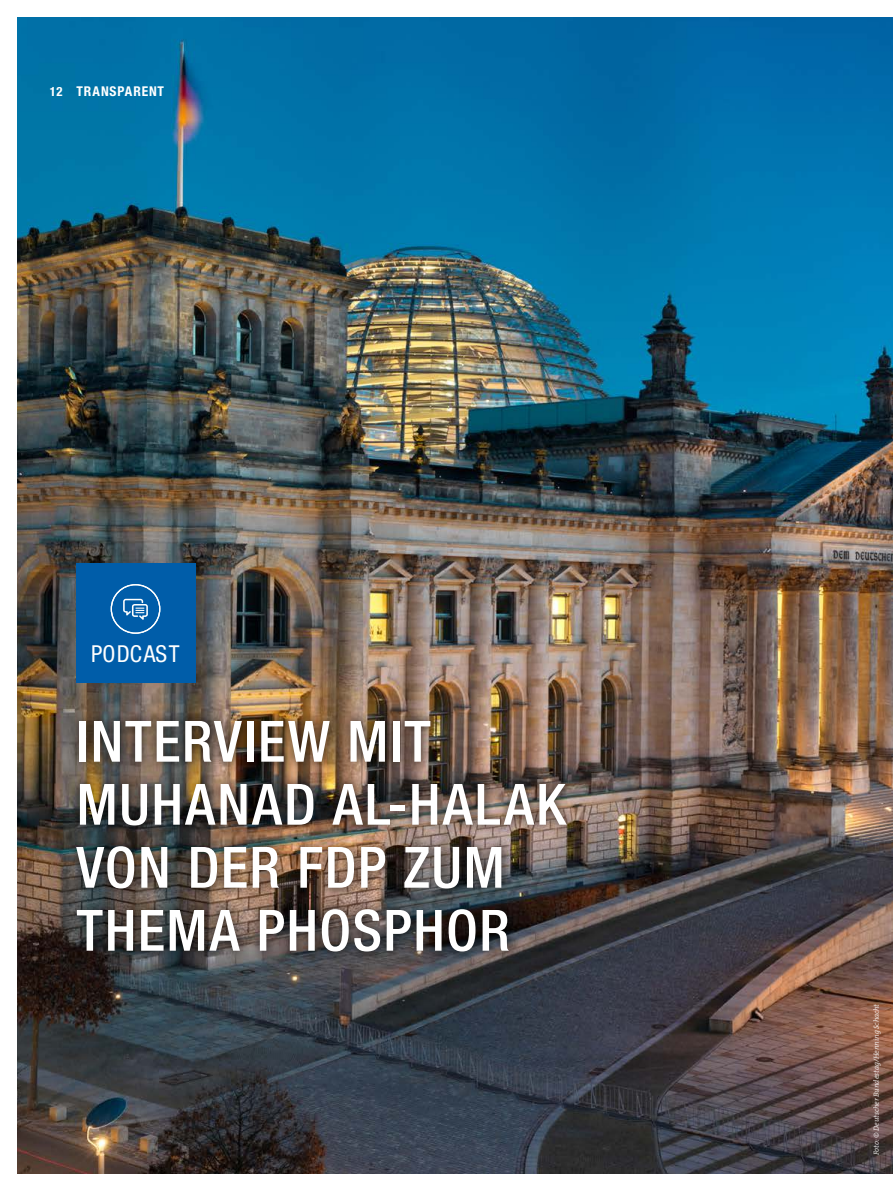
<style>
.page{position:relative;width:893px;height:1191px;background:#fff}
.page>*{position:absolute;margin:0;border:0;box-sizing:border-box;transform-origin:0 0}
.t1{font:500 condensed 57px/63px "Helvetica Neue LT Pro";letter-spacing:.025em;color:#fff}
.t2{font:condensed 23.4px "Helvetica Neue LT Pro";letter-spacing:.035em;color:#fff}
.t3{font:700 condensed 13.5px "Helvetica Neue LT Pro";letter-spacing:.065em;color:#fff}
.t4{font:italic 7.5px "The Serif";letter-spacing:-.01em;color:#fff}
.s1{font-size:12.75px}
</style>
<div class="page">
<img style="left:17px;top:17px;width:876px;height:1157px">
<div style="left:67px;top:711px;width:508px;height:250px;background:#000;opacity:.75"></div>
<div style="left:77px;top:563px;width:119px;height:119px;background:#005da9"></div>
<svg style="left:111px;top:584px;width:49px;height:50px"></svg>
<p class="t3" style="left:50px;top:83px;width:116px"><span class="s1">12</span> TRANSPARENT</p>
<p class="t2" style="left:91px;top:640px;width:90px">PODCAST</p>
<p class="t1" style="left:77px;top:709px;width:491px">INTERVIEW MIT<br>MUHANAD AL-HALAK<br>VON DER FDP ZUM<br>THEMA PHOSPHOR</p>
<p class="t4" style="left:870px;top:1155px;width:153px;rotate:-90deg">Foto: © Deutscher Bundestag/Henning Schacht</p>
</div>
